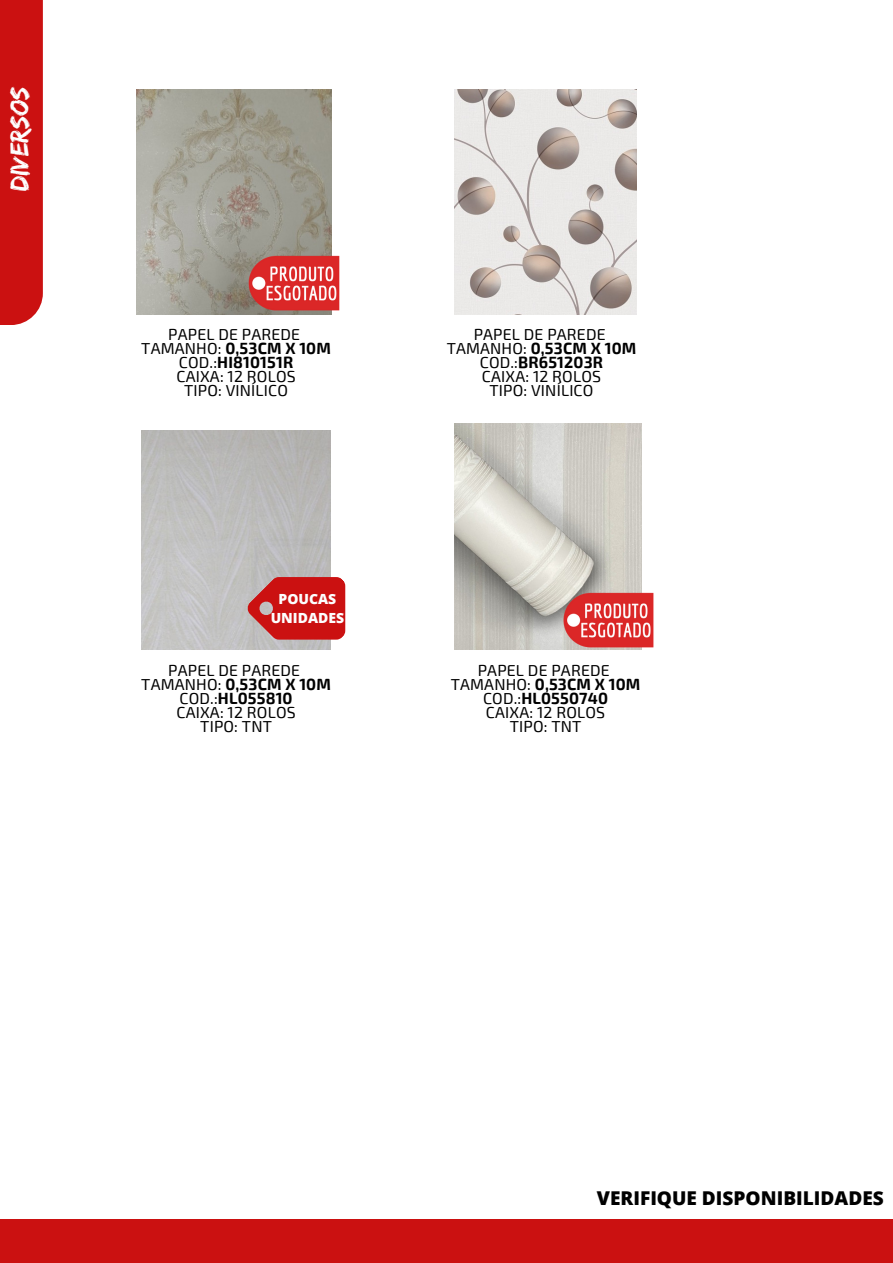
<style>
.page{position:relative;width:893px;height:1263px;background:#cb1111}
.page>*{position:absolute;margin:0;border:0;box-sizing:border-box;transform-origin:0 0}
.t1{font:27.08px "Edo";color:#fdfefe}
.t2{font:800 19.05px "Open Sans";color:#000}
.t3{font:15.9px "Exo 2";letter-spacing:.01em;color:#000}
.t4{font:700 15.9px "Exo 2";letter-spacing:.01em;color:#000}
.t5{font:800 13.95px/19.4px "Open Sans";color:#fdfefe;text-align:center}
.s1{font-weight:400}
</style>
<div class="page">
<div style="left:0;top:0;width:893px;height:1219px;background:#fff"></div>
<div style="left:0;top:0;width:43px;height:325px;background:#cb1111"></div>
<img style="left:455px;top:89px;width:181px;height:226px">
<img style="left:136px;top:89px;width:195px;height:226px">
<img style="left:141px;top:430px;width:190px;height:219px">
<img style="left:455px;top:423px;width:186px;height:226px">
<img style="left:234px;top:226px;width:106px;height:89px">
<img style="left:548px;top:563px;width:106px;height:87px">
<svg style="left:244px;top:545px;width:102px;height:105px;background:#c76d6d"></svg>
<p class="t1" style="left:4px;top:191px;width:107px;rotate:-90deg">DIVERSOS</p>
<p class="t3" style="left:168px;top:324px;width:133px">PAPEL DE PAREDE</p>
<p class="t4" style="left:141px;top:338px;width:191px"><span class="s1">TAMANHO:</span> 0,53CM X 10M</p>
<p class="t4" style="left:179px;top:352px;width:116px"><span class="s1">COD.:</span>HI810151R</p>
<p class="t3" style="left:176px;top:366px;width:121px">CAIXA: 12 ROLOS</p>
<p class="t3" style="left:184px;top:381px;width:105px">TIPO: VINÍLICO</p>
<p class="t5" style="left:271px;top:589px;width:75px">POUCAS<br>UNIDADES</p>
<p class="t3" style="left:168px;top:660px;width:133px">PAPEL DE PAREDE</p>
<p class="t4" style="left:141px;top:673px;width:191px"><span class="s1">TAMANHO:</span> 0,53CM X 10M</p>
<p class="t4" style="left:179px;top:688px;width:115px"><span class="s1">COD.:</span>HL055810</p>
<p class="t3" style="left:176px;top:702px;width:121px">CAIXA: 12 ROLOS</p>
<p class="t3" style="left:200px;top:716px;width:73px">TIPO: TNT</p>
<p class="t3" style="left:474px;top:324px;width:133px">PAPEL DE PAREDE</p>
<p class="t4" style="left:447px;top:338px;width:191px"><span class="s1">TAMANHO:</span> 0,53CM X 10M</p>
<p class="t4" style="left:480px;top:352px;width:125px"><span class="s1">COD.:</span>BR651203R</p>
<p class="t3" style="left:482px;top:366px;width:121px">CAIXA: 12 ROLOS</p>
<p class="t3" style="left:489px;top:381px;width:105px">TIPO: VINÍLICO</p>
<p class="t3" style="left:478px;top:660px;width:133px">PAPEL DE PAREDE</p>
<p class="t4" style="left:451px;top:673px;width:191px"><span class="s1">TAMANHO:</span> 0,53CM X 10M</p>
<p class="t4" style="left:483px;top:688px;width:127px"><span class="s1">COD.:</span>HL0550740</p>
<p class="t3" style="left:486px;top:702px;width:121px">CAIXA: 12 ROLOS</p>
<p class="t3" style="left:510px;top:716px;width:73px">TIPO: TNT</p>
<p class="t2" style="left:597px;top:1185px;width:288px">VERIFIQUE DISPONIBILIDADES</p>
</div>
